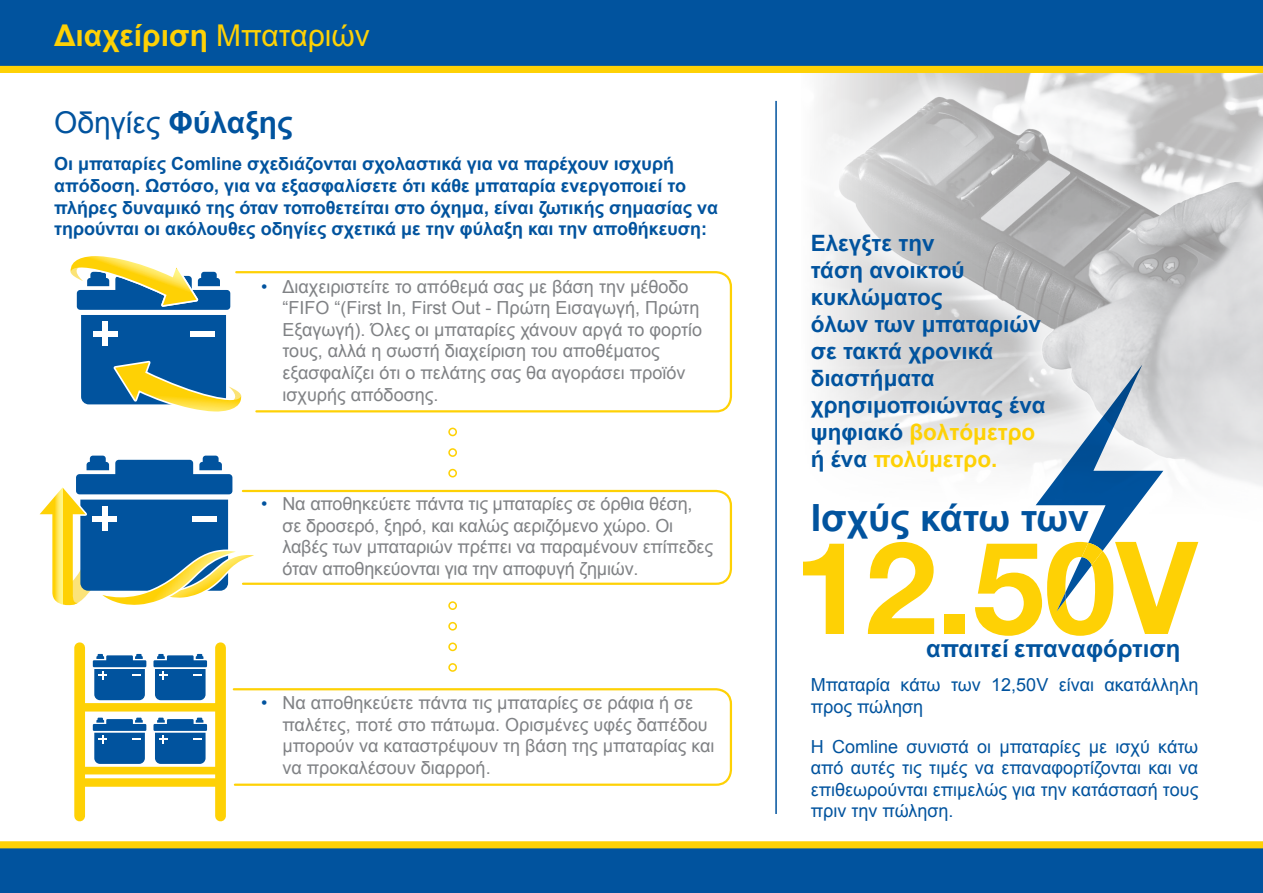
<style>
.page{position:relative;width:1263px;height:893px;background:#fff}
.page>*{position:absolute;margin:0;border:0;box-sizing:border-box;transform-origin:0 0}
.t1{font:700 37.5px "Arial";color:#01539e}
.t2{font:700 30px "Arial";color:#fed105}
.t3{font:30px "Arial";color:#01539e}
.t4{font:700 24px "Arial";color:#01539e}
.t5{font:700 22.5px/27px "Arial";color:#01539e}
.t6{font:18px/21.6px "Arial";color:#808285}
.t7{font:700 18px/21.6px "Arial";color:#01539e}
.t8{font:18px/21.6px "Arial";color:#01539e}
.s1{font-weight:400}
.s2{font-weight:700}
.s3{color:#01539e}
.s4{color:#fed105}
</style>
<div class="page">
<img style="left:818px;top:73px;width:445px;height:471px">
<div style="left:0;top:0;width:1263px;height:69px;background:#01539e"></div>
<div style="left:0;top:66px;width:1263px;height:7px;background:#fed105"></div>
<div style="left:0;top:845px;width:1263px;height:48px;background:#01539e"></div>
<div style="left:0;top:841px;width:1263px;height:7px;background:#fed105"></div>
<svg style="left:243px;top:271px;width:490px;height:142px"></svg>
<svg style="left:256px;top:489px;width:477px;height:96px"></svg>
<svg style="left:232px;top:688px;width:501px;height:98px"></svg>
<svg style="left:70px;top:256px;width:173px;height:156px"></svg>
<div style="left:93px;top:331px;width:24px;height:5px;background:#fff"></div>
<div style="left:103px;top:321px;width:5px;height:25px;background:#fff"></div>
<div style="left:191px;top:331px;width:24px;height:5px;background:#fff"></div>
<svg style="left:39px;top:456px;width:217px;height:150px"></svg>
<svg style="left:93px;top:718px;width:53px;height:46px;background:#266cac"></svg>
<div style="left:74px;top:648px;width:11px;height:168px;background:#fed105"></div>
<div style="left:215px;top:648px;width:11px;height:168px;background:#fed105"></div>
<div style="left:80px;top:767px;width:141px;height:7px;background:#fed105"></div>
<div style="left:80px;top:778px;width:141px;height:9px;background:#fed105"></div>
<div style="left:80px;top:703px;width:141px;height:8px;background:#fed105"></div>
<svg style="left:153px;top:718px;width:54px;height:46px;background:#2a6fad"></svg>
<svg style="left:93px;top:654px;width:53px;height:46px;background:#276dac"></svg>
<svg style="left:153px;top:654px;width:54px;height:46px;background:#2b6fae"></svg>
<div style="left:448px;top:428px;width:9px;height:8px;border:2px solid #fed105;border-radius:50%"></div>
<div style="left:448px;top:448px;width:9px;height:9px;border:2px solid #fed105;border-radius:50%"></div>
<div style="left:448px;top:469px;width:9px;height:8px;border:2px solid #fed105;border-radius:50%"></div>
<div style="left:448px;top:601px;width:9px;height:9px;border:2px solid #fed105;border-radius:50%"></div>
<div style="left:448px;top:622px;width:9px;height:9px;border:2px solid #fed105;border-radius:50%"></div>
<div style="left:448px;top:642px;width:9px;height:9px;border:2px solid #fed105;border-radius:50%"></div>
<div style="left:448px;top:663px;width:9px;height:9px;border:2px solid #fed105;border-radius:50%"></div>
<svg style="left:803px;top:544px;width:41px;height:90px"></svg>
<svg style="left:868px;top:542px;width:66px;height:92px"></svg>
<div style="left:944px;top:614px;width:21px;height:20px;background:#fed105"></div>
<svg style="left:975px;top:365px;width:223px;height:271px"></svg>
<hr style="left:775px;top:101px;width:2px;height:713px;background:#01539e">
<h2 class="t2" style="left:54px;top:15px;width:317px">Διαχείριση <span class="s1">Μπαταριών</span></h2>
<h2 class="t3" style="left:54px;top:103px;width:240px">Οδηγίες <span class="s2">Φύλαξης</span></h2>
<p class="t7" style="left:54px;top:154px;width:666px">Οι μπαταρίες Comline σχεδιάζονται σχολαστικά για να παρέχουν ισχυρή απόδοση. Ωστόσο, για να εξασφαλίσετε ότι κάθε μπαταρία ενεργοποιεί το πλήρες δυναμικό της όταν τοποθετείται στο όχημα, είναι ζωτικής σημασίας να τηρούνται οι ακόλουθες οδηγίες σχετικά με την φύλαξη και την αποθήκευση:</p>
<p class="t6" style="left:282px;top:276px;width:421px;text-indent:-21px"><span class="s3">•</span> Διαχειριστείτε το απόθεμά σας με βάση την μέθοδο “FIFO “(First In, First Out - Πρώτη Εισαγωγή, Πρώτη Εξαγωγή). Όλες οι μπαταρίες χάνουν αργά το φορτίο τους, αλλά η σωστή διαχείριση του αποθέματος εξασφαλίζει ότι ο πελάτης σας θα αγοράσει προϊόν ισχυρής απόδοσης.</p>
<p class="t6" style="left:282px;top:493px;width:432px;text-indent:-21px"><span class="s3">•</span> Να αποθηκεύετε πάντα τις μπαταρίες σε όρθια θέση, σε δροσερό, ξηρό, και καλώς αεριζόμενο χώρο. Οι λαβές των μπαταριών πρέπει να παραμένουν επίπεδες όταν αποθηκεύονται για την αποφυγή ζημιών.</p>
<p class="t6" style="left:282px;top:692px;width:434px;text-indent:-21px"><span class="s3">•</span> Να αποθηκεύετε πάντα τις μπαταρίες σε ράφια ή σε παλέτες, ποτέ στο πάτωμα. Ορισμένες υφές δαπέδου μπορούν να καταστρέψουν τη βάση της μπαταρίας και να προκαλέσουν διαρροή.</p>
<p class="t5" style="left:811px;top:230px;width:236px">Ελεγξτε την<br>τάση ανοικτού κυκλώματος<br>όλων των μπαταριών σε τακτά χρονικά διαστήματα χρησιμοποιώντας ένα ψηφιακό <span class="s4">βολτόμετρο </span>ή ένα <span class="s4">πολύμετρο.</span></p>
<h1 class="t1" style="left:811px;top:492px;width:280px">Ισχύς κάτω των</h1>
<h3 class="t4" style="left:926px;top:632px;width:256px">απαιτεί επαναφόρτιση</h3>
<p class="t8" style="left:811px;top:674px;width:389px">Μπαταρία κάτω των 12,50V είναι ακατάλληλη προς πώληση</p>
<p class="t8" style="left:811px;top:736px;width:389px;text-align:justify">Η Comline συνιστά οι μπαταρίες με ισχύ κάτω από αυτές τις τιμές να επαναφορτίζονται και να επιθεωρούνται επιμελώς για την κατάστασή τους πριν την πώληση.</p>
</div>
